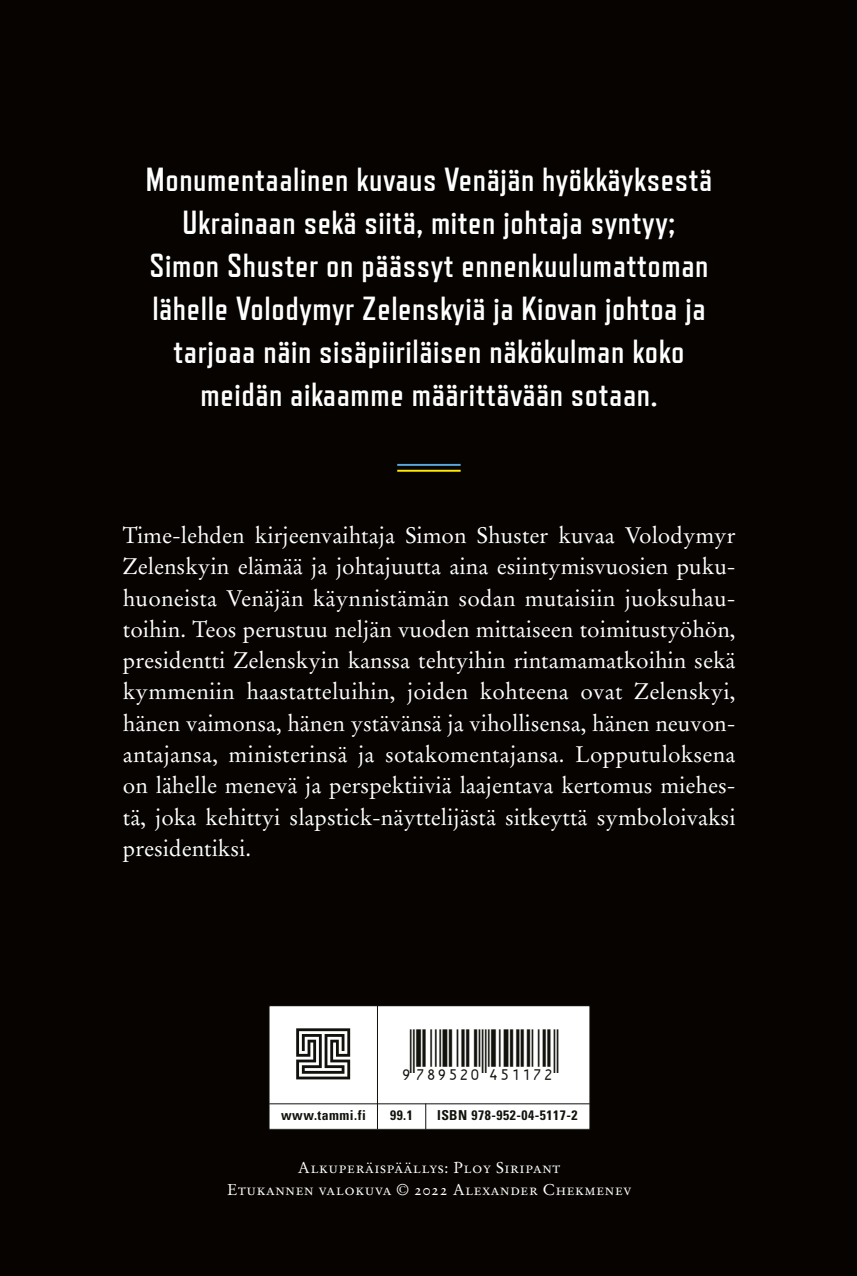
<style>
.page{position:relative;width:857px;height:1276px;background:#fff}
.page>*{position:absolute;margin:0;border:0;box-sizing:border-box;transform-origin:0 0}
.t1{font:49.8px "Viisas EAN Matala";color:#12120d}
.t2{font:700 33.2px/43px "Refrigerator Deluxe";letter-spacing:.02em;color:#fff;text-align:center}
.t3{font:22.4px/31.2px "Stempel Garamond LT Std";color:#fff;text-align:justify}
.t4{font:15.6px/21.6px "Stempel Garamond LT Std";letter-spacing:.04em;color:#fff;text-align:center}
.t5{font:700 condensed 13.6px "Univers LT Std";letter-spacing:.035em;color:#12120d}
</style>
<div class="page">
<div style="left:0;top:0;width:856px;height:1276px;background:#060300"></div>
<hr style="left:397px;top:464px;width:63px;height:2px;background:#54aadd">
<hr style="left:397px;top:470px;width:63px;height:2px;background:#feec00">
<div style="left:269px;top:1005px;width:320px;height:124px;background:#fff"></div>
<div style="left:268px;top:1005px;width:322px;height:124px;border:1px solid #12120d"></div>
<hr style="left:377px;top:1005px;width:1px;height:124px;background:#12120d">
<hr style="left:269px;top:1103px;width:320px;height:1px;background:#12120d">
<svg style="left:425px;top:1103px;width:1px;height:26px"></svg>
<svg style="left:296px;top:1028px;width:54px;height:51px"></svg>
<p class="t2" style="left:146px;top:158px;width:567px">Monumentaalinen kuvaus Venäjän hyökkäyksestä Ukrainaan sekä siitä, miten johtaja syntyy; Simon Shuster on päässyt ennenkuulumattoman lähelle Volodymyr Zelenskyiä ja Kiovan johtoa ja tarjoaa näin sisäpiiriläisen näkökulman koko meidän aikaamme määrittävään sotaan.</p>
<p class="t3" style="left:123px;top:520px;width:614px">Time-lehden kirjeenvaihtaja Simon Shuster kuvaa Volodymyr Zelenskyin elämää ja johtajuutta aina esiintymisvuosien puku&shy;huoneista Venäjän käynnistämän sodan mutaisiin juoksuhau&shy;toihin. Teos perustuu neljän vuoden mittaiseen toimitustyöhön, presidentti Zelenskyin kanssa tehtyihin rintamamatkoihin sekä kymmeniin haastatteluihin, joiden kohteena ovat Zelenskyi, hänen vaimonsa, hänen ystävänsä ja vihollisensa, hänen neuvon&shy;antajansa, ministerinsä ja sotakomentajansa. Lopputuloksena on lähelle menevä ja perspektiiviä laajentava kertomus miehes&shy;tä, joka kehittyi slapstick-näyttelijästä sitkeyttä symboloivaksi presidentiksi.</p>
<h1 class="t1" style="left:399px;top:1028px;width:161px">*9789520451172*</h1>
<p class="t5" style="left:281px;top:1107px;width:86px">www.tammi.fi</p>
<p class="t5" style="left:390px;top:1107px;width:24px">99.1</p>
<p class="t5" style="left:437px;top:1107px;width:142px">ISBN 978-952-04-5117-2</p>
<p class="t4" style="left:227px;top:1157px;width:406px">Alkuperäispäällys: Ploy Siripant<br>Etukannen valokuva © 2022 Alexander Chekmenev</p>
</div>
